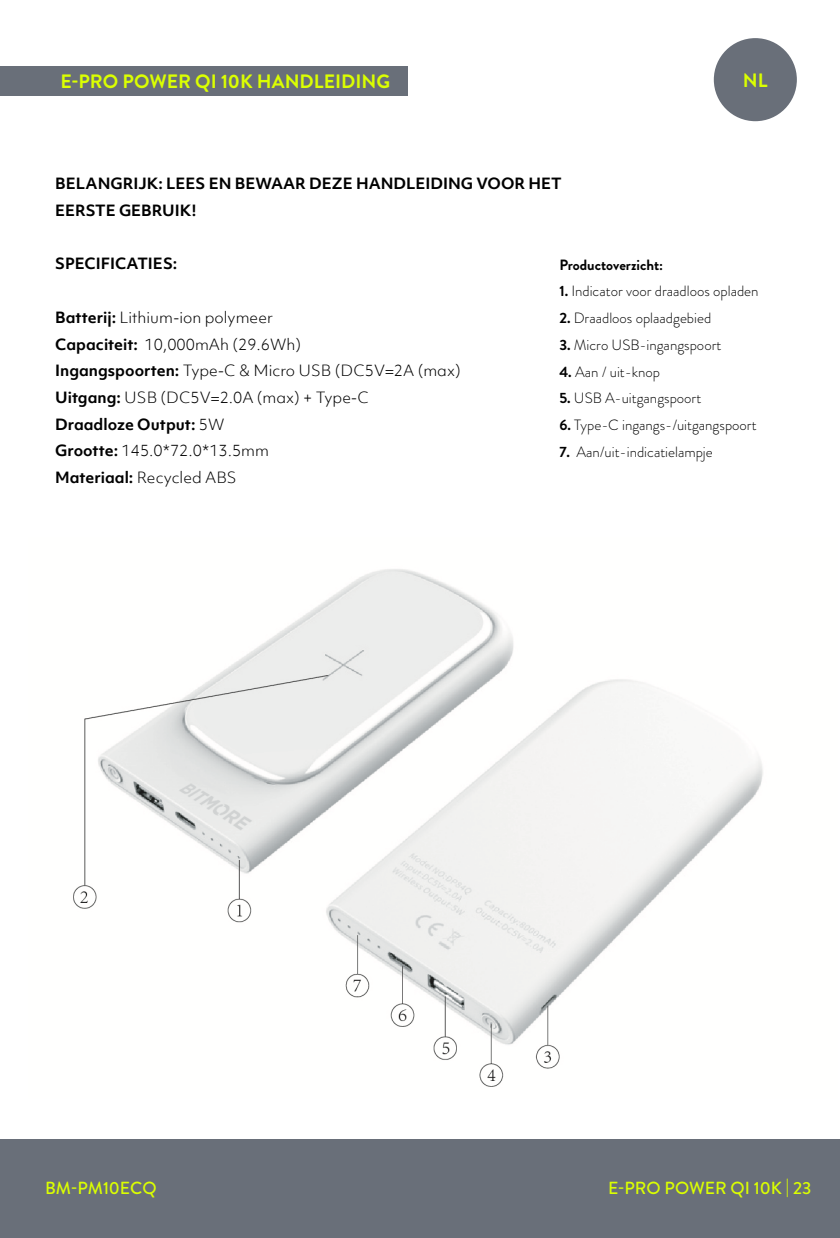
<style>
.page{position:relative;width:840px;height:1238px;background:#fff}
.page>*{position:absolute;margin:0;border:0;box-sizing:border-box;transform-origin:0 0}
.t1{font:700 19.43px "Brandon Grotesque";color:#dbff01}
.t2{font:500 17.5px "Brandon Grotesque";color:#dbff01}
.t3{font:300 14.88px/26.8px "Objektiv Mk 1";color:#000}
.t4{font:300 14.88px "Brandon Grotesque";color:#000}
.t5{font:700 14.88px/26.8px "Objektiv Mk 1";color:#000}
.t6{font:700 14.88px "Brandon Grotesque";color:#000}
.s1{font-weight:700}
.s2{font-family:"Myriad Pro";font-weight:400}
</style>
<div class="page">
<div style="left:0;top:1139px;width:840px;height:98px;background:#696f79"></div>
<div style="left:0;top:66px;width:408px;height:30px;background:#696f79"></div>
<img style="left:73px;top:569px;width:690px;height:518px">
<div style="left:714px;top:38px;width:83px;height:83px;background:#696f79;border-radius:50%"></div>
<h1 class="t1" style="left:61px;top:68px;width:331px">E-PRO POWER QI 10K HANDLEIDING</h1>
<p class="t5" style="left:55px;top:170px;width:508px">BELANGRIJK: LEES EN BEWAAR DEZE HANDLEIDING VOOR HET<br>EERSTE GEBRUIK!</p>
<h1 class="t1" style="left:743px;top:67px;width:26px">NL</h1>
<p class="t5" style="left:55px;top:250px;width:124px">SPECIFICATIES:</p>
<p class="t3" style="left:55px;top:304px;width:407px"><span class="s1">Batterij:</span> Lithium-ion polymeer<br><span class="s1">Capaciteit:</span> 10,000mAh (29.6Wh)<br><span class="s1">Ingangspoorten:</span> Type-C &amp; Micro USB (DC5V<span class="s2">=</span>2A (max)<br><span class="s1">Uitgang:</span> USB (DC5V<span class="s2">=</span>2.0A (max) + Type-C<br><span class="s1">Draadloze Output:</span> 5W<br><span class="s1">Grootte:</span> 145.0*72.0*13.5mm<br><span class="s1">Materiaal:</span> Recycled ABS</p>
<p class="t6" style="left:559px;top:254px;width:105px">Productoverzicht:</p>
<p class="t4" style="left:559px;top:281px;width:201px"><span class="s1">1.</span> Indicator voor draadloos opladen</p>
<p class="t4" style="left:559px;top:308px;width:153px"><span class="s1">2.</span> Draadloos oplaadgebied</p>
<p class="t4" style="left:559px;top:334px;width:164px"><span class="s1">3.</span> Micro USB-ingangspoort</p>
<p class="t4" style="left:559px;top:361px;width:102px"><span class="s1">4.</span> Aan / uit-knop</p>
<p class="t4" style="left:559px;top:388px;width:143px"><span class="s1">5.</span> USB A-uitgangspoort</p>
<p class="t4" style="left:559px;top:414px;width:199px"><span class="s1">6.</span> Type-C ingangs-/uitgangspoort</p>
<p class="t4" style="left:559px;top:441px;width:155px"><span class="s1">7.</span> Aan/uit-indicatielampje</p>
<p class="t2" style="left:45px;top:1175px;width:113px">BM-PM10ECQ</p>
<p class="t2" style="left:608px;top:1175px;width:205px">E-PRO POWER QI 10K | 23</p>
</div>
